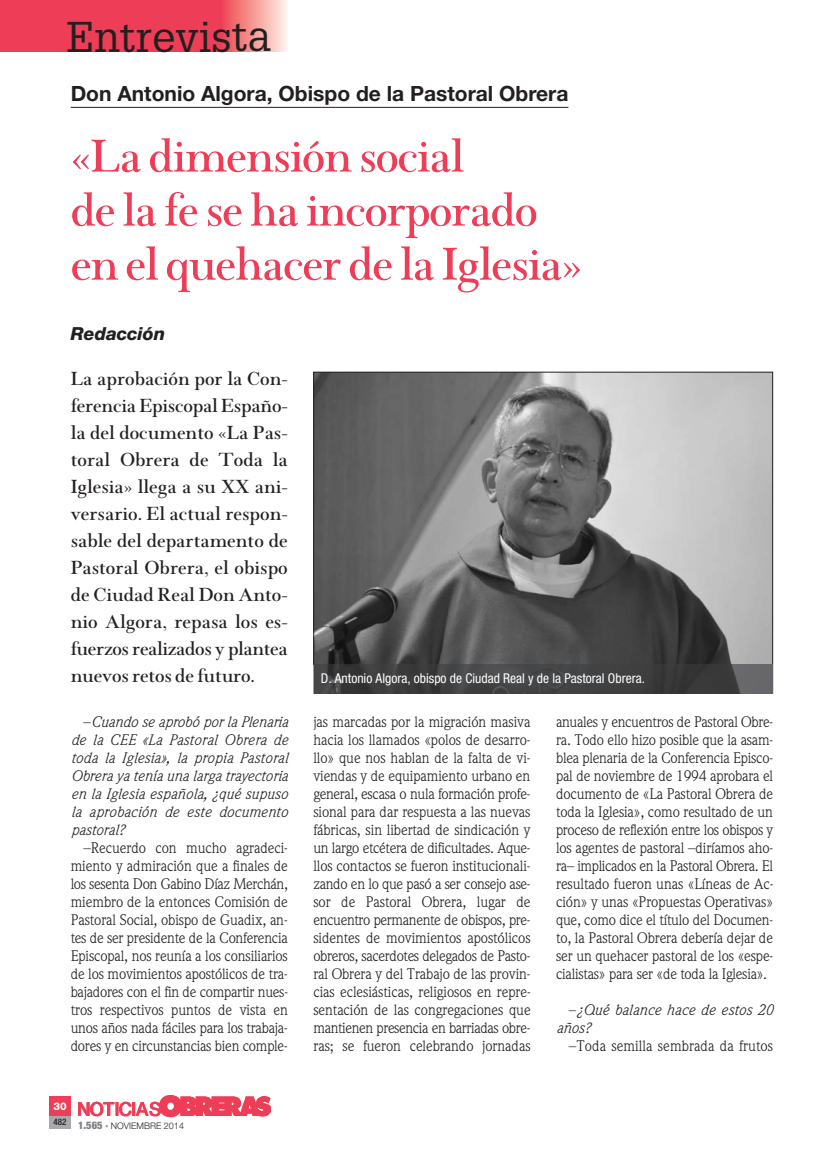
<style>
.page{position:relative;width:831px;height:1150px;background:#fff}
.page>*{position:absolute;margin:0;border:0;box-sizing:border-box;transform-origin:0 0}
.t1{font:600 51px/54px "Wessex";letter-spacing:-.025em;color:#ee3d56}
.t2{font:42px "Glypha LT Std";letter-spacing:-.005em;color:#231f20}
.t3{font:600 21px/27px "Wessex";letter-spacing:-.015em;color:#231f20;text-align:justify}
.t4{font:700 21px "Helvetica Neue";color:#231f20}
.t5{font:italic 800 18px "Helvetica Neue";color:#231f20}
.t6{font:15px/18px "Weidemann Std";letter-spacing:-.015em;color:#231f20;text-align:justify}
.t7{font:italic 15px/18px "Weidemann Std";letter-spacing:.01em;color:#231f20;text-align:justify}
.t8{font:15px "Weidemann Std";letter-spacing:.005em;color:#231f20}
.t9{font:condensed 13.5px "Helvetica Neue";color:#fff}
.t10{font:800 10.5px "Helvetica Neue";color:#fff}
.t11{font:300 9px "Helvetica Neue";color:#231f20}
.t12{font:500 condensed 9px "Helvetica Neue";color:#231f20}
.s1{font-style:normal}
.s2{font-weight:900;font-stretch:condensed;font-size:10.5px;color:#808285}
</style>
<div class="page">
<div style="left:0;top:0;width:222px;height:52px;background:#ee3d56"></div>
<div style="left:222px;top:0;width:65px;height:52px;background:linear-gradient(to right,#ee484f,#fef2e6)"></div>
<div style="left:49px;top:1115px;width:22px;height:12px;background:#a8a9ad"></div>
<div style="left:49px;top:1095px;width:22px;height:20px;background:#ee3d56"></div>
<img style="left:79px;top:1115px;width:189px;height:1px">
<img style="left:79px;top:1095px;width:191px;height:20px">
<hr style="left:71px;top:107px;width:497px;height:1px;background:#231f20">
<img style="left:315px;top:373px;width:455px;height:291px">
<svg style="left:313px;top:664px;width:459px;height:30px"></svg>
<img style="left:314px;top:664px;width:457px;height:29px">
<h2 class="t2" style="left:66px;top:13px;width:206px">Entrevista</h2>
<h3 class="t4" style="left:71px;top:86px;width:499px">Don Antonio Algora, Obispo de la Pastoral Obrera</h3>
<h1 class="t1" style="left:71px;top:127px;width:513px">«La dimensión social<br>de la fe se ha incorporado en el quehacer de la Iglesia»</h1>
<p class="t5" style="left:71px;top:327px;width:96px">Redacción</p>
<p class="t3" style="left:71px;top:364px;width:218px">La aprobación por la Con&shy;ferencia Episcopal Españo&shy;la del documento «La Pas&shy;toral Obrera de Toda la Iglesia» llega a su XX ani&shy;versario. El actual respon&shy;sable del departamento de Pastoral Obrera, el obispo de Ciudad Real Don Anto&shy;nio Algora, repasa los es&shy;fuerzos realizados y plantea nuevos retos de futuro.</p>
<p class="t7" style="left:71px;top:713px;width:218px;text-indent:13px"><span class="s1">–</span>Cuando se aprobó por la Plenaria de la CEE «La Pastoral Obrera de toda la Iglesia», la propia Pastoral Obrera ya tenía una larga trayectoria en la Iglesia española, ¿qué supuso la aprobación de este documento pastoral?</p>
<p class="t6" style="left:71px;top:839px;width:219px;text-indent:13px">–Recuerdo con mucho agradeci&shy;miento y admiración que a finales de los sesenta Don Gabino Díaz Merchán, miembro de la entonces Comisión de Pastoral Social, obispo de Guadix, an&shy;tes de ser presidente de la Conferencia Episcopal, nos reunía a los consiliarios de los movimientos apostólicos de tra&shy;bajadores con el fin de compartir nues&shy;tros respectivos puntos de vista en unos años nada fáciles para los trabaja&shy;dores y en circunstancias bien comple-</p>
<p class="t10" style="left:53px;top:1102px;width:15px">30</p>
<p class="t12" style="left:54px;top:1118px;width:14px">482</p>
<p class="t11" style="left:78px;top:1121px;width:107px"><span class="s2">1.565 ·</span> NOVIEMBRE 2014</p>
<p class="t9" style="left:321px;top:673px;width:325px">D. Antonio Algora, obispo de Ciudad Real y de la Pastoral Obrera.</p>
<p class="t6" style="left:313px;top:713px;width:219px">jas marcadas por la migración masiva hacia los llamados «polos de desarro&shy;llo» que nos hablan de la falta de vi&shy;viendas y de equipamiento urbano en general, escasa o nula formación profe&shy;sional para dar respuesta a las nuevas fábricas, sin libertad de sindicación y un largo etcétera de dificultades. Aque&shy;llos contactos se fueron institucionali&shy;zando en lo que pasó a ser consejo ase&shy;sor de Pastoral Obrera, lugar de encuentro permanente de obispos, pre&shy;sidentes de movimientos apostólicos obreros, sacerdotes delegados de Pasto&shy;ral Obrera y del Trabajo de las provin&shy;cias eclesiásticas, religiosos en repre&shy;sentación de las congregaciones que mantienen presencia en barriadas obre&shy;ras; se fueron celebrando jornadas</p>
<p class="t6" style="left:555px;top:713px;width:219px">anuales y encuentros de Pastoral Obre&shy;ra. Todo ello hizo posible que la asam&shy;blea plenaria de la Conferencia Episco&shy;pal de noviembre de 1994 aprobara el documento de «La Pastoral Obrera de toda la Iglesia», como resultado de un proceso de reflexión entre los obispos y los agentes de pastoral –diríamos aho&shy;ra– implicados en la Pastoral Obrera. El resultado fueron unas «Líneas de Ac&shy;ción» y unas «Propuestas Operativas» que, como dice el título del Documen&shy;to, la Pastoral Obrera debería dejar de ser un quehacer pastoral de los «espe&shy;cialistas» para ser «de toda la Iglesia».</p>
<p class="t7" style="left:555px;top:1001px;width:218px;text-indent:13px"><span class="s1">–</span>¿Qué balance hace de estos 20 años?</p>
<p class="t8" style="left:568px;top:1039px;width:206px">–Toda semilla sembrada da frutos</p>
</div>
